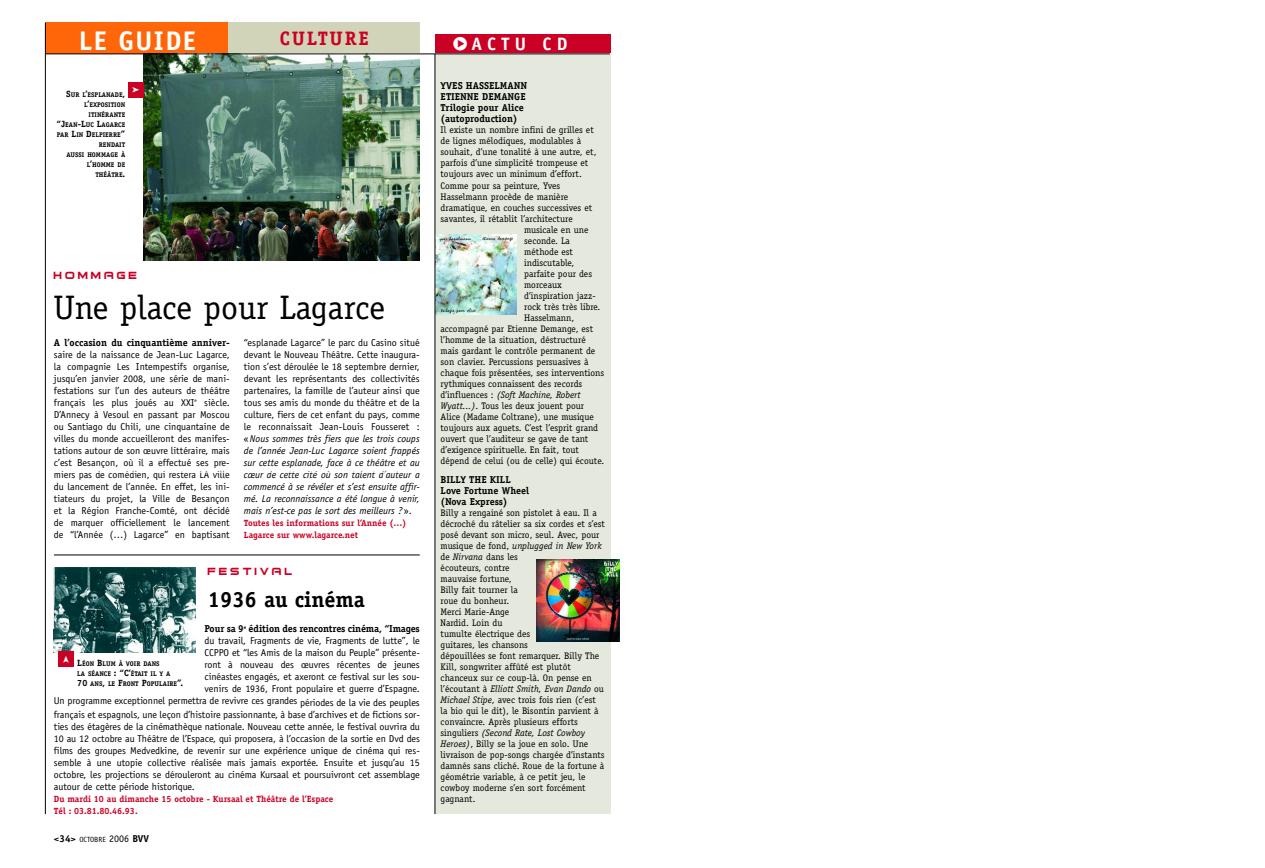
<style>
.page{position:relative;width:1265px;height:868px;background:#fff}
.page>*{position:absolute;margin:0;border:0;box-sizing:border-box;transform-origin:0 0}
.t1{font:34px "Officina Serif";color:#000}
.t2{font:700 27px "Officina Sans";letter-spacing:.055em;color:#fff}
.t3{font:700 22px "Officina Serif";color:#000}
.t4{font:700 19.5px "Officina Serif";letter-spacing:.09em;color:#ca0125}
.t5{font:700 18px "Officina Sans";letter-spacing:.295em;color:#fff}
.t6{font:14px "Bitsumishi";letter-spacing:.22em;color:#ca0125}
.t7{font:10px/12px "Officina Sans";letter-spacing:-.005em;color:#000;text-align:justify}
.t8{font:700 10px/11px "Officina Serif";color:#000}
.t9{font:700 10px "Officina Sans";color:#000}
.t10{font:9.5px/11px "Officina Serif";color:#000}
.t11{font:italic 9.5px "Officina Serif";color:#000}
.t12{font:700 9px/12px "Officina Serif";color:#ca0125}
.t13{font:700 6.8px/10px "Officina Serif";color:#000;text-align:right}
.s1{font-size:9px}
.s2{font-style:italic}
.s3{font-weight:400;font-size:7.5px}
.s4{font-weight:400}
.s5{font-family:"Combi Numerals Solid";font-weight:400}
.s6{font-style:normal}
</style>
<div class="page">
<div style="left:45px;top:23px;width:184px;height:31px;background:#ff6609"></div>
<div style="left:228px;top:23px;width:191px;height:31px;background:#d1d4b9"></div>
<hr style="left:54px;top:554px;width:366px;height:1px;background:#000">
<div style="left:435px;top:34px;width:175px;height:20px;background:#ca0125"></div>
<div style="left:435px;top:54px;width:176px;height:760px;background:#e5e9dd"></div>
<img style="left:436px;top:235px;width:80px;height:80px">
<img style="left:536px;top:559px;width:84px;height:82px">
<img style="left:144px;top:55px;width:276px;height:206px">
<img style="left:54px;top:567px;width:142px;height:85px">
<hr style="left:435px;top:54px;width:1px;height:760px;background:#000">
<div style="left:128px;top:82px;width:16px;height:15px;background:#ca0125"></div>
<hr style="left:46px;top:54px;width:563px;height:1px;background:#000">
<hr style="left:45px;top:23px;width:1px;height:791px;background:#000">
<div style="left:59px;top:651px;width:15px;height:15px;background:#ca0125"></div>
<h2 class="t2" style="left:76px;top:31px;width:124px">30 JOURS</h2>
<h2 class="t2" style="left:79px;top:31px;width:119px">LE GUIDE</h2>
<h3 class="t4" style="left:280px;top:31px;width:90px">CULTURE</h3>
<p class="t13" style="left:57px;top:90px;width:70px"><span class="s1">S</span>UR L<span class="s1">’</span>ESPLANADE<span class="s1">,<br></span>L<span class="s1">’</span>EXPOSITION<br>ITINÉRANTE <span class="s1">“J</span>EAN<span class="s1">-L</span>UC <span class="s1">L</span>AGARCE<br>PAR <span class="s1">L</span>IN <span class="s1">D</span>ELPIERRE<span class="s1">”<br></span>RENDAIT<br>AUSSI HOMMAGE À<br>L<span class="s1">’</span>HOMME DE<br>THÉÂTRE<span class="s1">.</span></p>
<h3 class="t6" style="left:54px;top:269px;width:85px">HOMMAGE</h3>
<h1 class="t1" style="left:54px;top:287px;width:333px">Une place pour Lagarce</h1>
<p class="t8" style="left:54px;top:338px;width:177px">A l’occasion du cinquantième anniver-</p>
<p class="t7" style="left:54px;top:349px;width:177px">saire de la naissance de Jean-Luc Lagarce, la compagnie Les Intempestifs organise, jusqu’en janvier 2008, une série de mani&shy;festations sur l’un des auteurs de théâtre français les plus joués au XXI<sup>e</sup> siècle.<br>D’Annecy à Vesoul en passant par Moscou ou Santiago du Chili, une cinquantaine de villes du monde accueilleront des manifes&shy;tations autour de son œuvre littéraire, mais c’est Besançon, où il a effectué ses pre&shy;miers pas de comédien, qui restera LA ville du lancement de l’année. En effet, les ini&shy;tiateurs du projet, la Ville de Besançon et la Région Franche-Comté, ont décidé de marquer officiellement le lancement de “l’Année (…) Lagarce” en baptisant</p>
<p class="t7" style="left:244px;top:337px;width:177px">“esplanade Lagarce” le parc du Casino situé devant le Nouveau Théâtre. Cette inaugura&shy;tion s’est déroulée le 18 septembre dernier, devant les représentants des collectivités partenaires, la famille de l’auteur ainsi que tous ses amis du monde du théâtre et de la culture, fiers de cet enfant du pays, comme le reconnaissait Jean-Louis Fousseret : «<span class="s2">Nous sommes très fiers que les trois coups de l’année Jean-Luc Lagarce soient frappés sur cette esplanade, face à ce théâtre et au cœur de cette cité où son talent d’auteur a commencé à se révéler et s’est ensuite affir&shy;mé. La reconnaissance a été longue à venir, mais n’est-ce pas le sort des meilleurs ?</span>».</p>
<p class="t12" style="left:244px;top:518px;width:164px">Toutes les informations sur l’Année (…)<br>Lagarce sur www.lagarce.net</p>
<h3 class="t6" style="left:208px;top:565px;width:86px">FESTIVAL</h3>
<h3 class="t3" style="left:208px;top:590px;width:158px">1936 au cinéma</h3>
<p class="t8" style="left:204px;top:624px;width:217px">Pour sa 9<sup>e</sup> édition des rencontres cinéma, “Images</p>
<p class="t7" style="left:54px;top:635px;width:367px;text-align:right">du travail, Fragments de vie, Fragments de lutte”, le<br>CCPPO et “les Amis de la maison du Peuple” présente-<br>ront à nouveau des œuvres récentes de jeunes<br>cinéastes engagés, et axeront ce festival sur les sou-<br>venirs de 1936, Front populaire et guerre d’Espagne.<br>Un programme exceptionnel permettra de revivre ces grandes périodes de la vie des peuples</p>
<p class="t7" style="left:54px;top:709px;width:367px">français et espagnols, une leçon d’histoire passionnante, à base d’archives et de fictions sor&shy;ties des étagères de la cinémathèque nationale. Nouveau cette année, le festival ouvrira du 10 au 12 octobre au Théâtre de l’Espace, qui proposera, à l’occasion de la sortie en Dvd des films des groupes Medvedkine, de revenir sur une expérience unique de cinéma qui res&shy;semble à une utopie collective réalisée mais jamais exportée. Ensuite et jusqu’au 15 octobre, les projections se dérouleront au cinéma Kursaal et poursuivront cet assemblage autour de cette période historique.</p>
<p class="t12" style="left:54px;top:793px;width:281px">Du mardi 10 au dimanche 15 octobre - Kursaal et Théâtre de l’Espace<br>Tél : 03.81.80.46.93.</p>
<p class="t13" style="left:77px;top:659px;width:107px;text-align:left"><span class="s1">L</span>ÉON <span class="s1">B</span>LUM À VOIR DANS<br>LA SÉANCE <span class="s1">: “C’</span>ÉTAIT IL Y A<br><span class="s1">70</span> ANS<span class="s1">,</span> LE <span class="s1">F</span>RONT <span class="s1">P</span>OPULAIRE<span class="s1">”.</span></p>
<p class="t9" style="left:54px;top:835px;width:97px">&lt;34&gt; <span class="s3">OCTOBRE</span> <span class="s4">2006</span> BVV</p>
<h3 class="t5" style="left:453px;top:37px;width:116px"><span class="s5">&gt;</span>ACTU CD</h3>
<p class="t8" style="left:440px;top:81px;width:88px">YVES HASSELMANN<br>ETIENNE DEMANGE<br>Trilogie pour Alice (autoproduction)</p>
<p class="t10" style="left:440px;top:125px;width:155px">Il existe un nombre infini de grilles et</p>
<p class="t10" style="left:440px;top:136px;width:142px">de lignes mélodiques, modulables à</p>
<p class="t10" style="left:440px;top:147px;width:157px">souhait, d’une tonalité à une autre, et,</p>
<p class="t10" style="left:440px;top:158px;width:149px">parfois d’une simplicité trompeuse et</p>
<p class="t10" style="left:440px;top:169px;width:143px">toujours avec un minimum d’effort.</p>
<p class="t10" style="left:440px;top:180px;width:121px">Comme pour sa peinture, Yves</p>
<p class="t10" style="left:440px;top:191px;width:129px">Hasselmann procède de manière</p>
<p class="t10" style="left:440px;top:202px;width:153px">dramatique, en couches successives et</p>
<p class="t10" style="left:440px;top:213px;width:134px">savantes, il rétablit l’architecture</p>
<p class="t10" style="left:524px;top:224px;width:66px">musicale en une</p>
<p class="t10" style="left:524px;top:235px;width:47px">seconde. La</p>
<p class="t10" style="left:524px;top:246px;width:50px">méthode est</p>
<p class="t10" style="left:524px;top:257px;width:52px">indiscutable,</p>
<p class="t10" style="left:524px;top:268px;width:69px">parfaite pour des</p>
<p class="t10" style="left:524px;top:279px;width:39px">morceaux</p>
<p class="t10" style="left:524px;top:290px;width:73px">d’inspiration jazz-</p>
<p class="t10" style="left:524px;top:301px;width:78px">rock très très libre.</p>
<p class="t10" style="left:524px;top:312px;width:51px">Hasselmann,</p>
<p class="t10" style="left:440px;top:323px;width:154px">accompagné par Etienne Demange, est</p>
<p class="t10" style="left:440px;top:334px;width:147px">l’homme de la situation, déstructuré</p>
<p class="t10" style="left:440px;top:345px;width:156px">mais gardant le contrôle permanent de</p>
<p class="t10" style="left:440px;top:356px;width:149px">son clavier. Percussions persuasives à</p>
<p class="t10" style="left:440px;top:367px;width:165px">chaque fois présentées, ses interventions</p>
<p class="t10" style="left:440px;top:378px;width:143px">rythmiques connaissent des records</p>
<p class="t11" style="left:440px;top:389px;width:142px"><span class="s6">d’influences :</span> (Soft Machine, Robert</p>
<p class="t10" style="left:440px;top:400px;width:145px"><span class="s2">Wyatt...)</span>. Tous les deux jouent pour</p>
<p class="t10" style="left:440px;top:411px;width:155px">Alice (Madame Coltrane), une musique</p>
<p class="t10" style="left:440px;top:422px;width:159px">toujours aux aguets. C’est l’esprit grand</p>
<p class="t10" style="left:440px;top:433px;width:149px">ouvert que l’auditeur se gave de tant</p>
<p class="t10" style="left:440px;top:444px;width:140px">d’exigence spirituelle. En fait, tout</p>
<p class="t10" style="left:440px;top:455px;width:165px">dépend de celui (ou de celle) qui écoute.</p>
<p class="t8" style="left:440px;top:475px;width:90px">BILLY THE KILL<br>Love Fortune Wheel (Nova Express)</p>
<p class="t10" style="left:440px;top:507px;width:166px">Billy a rengainé son pistolet à eau. Il a décroché du râtelier sa six cordes et s’est posé devant son micro, seul. Avec, pour musique de fond, <span class="s2">unplugged in New York </span>de <span class="s2">Nirvana</span> dans les<br>écouteurs, contre<br>mauvaise fortune,<br>Billy fait tourner la<br>roue du bonheur.<br>Merci Marie-Ange<br>Nardid. Loin du<br>tumulte électrique des<br>guitares, les chansons<br>dépouillées se font remarquer. Billy The<br>Kill, songwriter affûté est plutôt chanceux sur ce coup-là. On pense en l’écoutant à <span class="s2">Elliott Smith, Evan Dando</span> ou<br><span class="s2">Michael Stipe</span>, avec trois fois rien (c’est la bio qui le dit), le Bisontin parvient à convaincre. Après plusieurs efforts singuliers <span class="s2">(Second Rate, Lost Cowboy<br>Heroes)</span>, Billy se la joue en solo. Une livraison de pop-songs chargée d’instants damnés sans cliché. Roue de la fortune à géométrie variable, à ce petit jeu, le cowboy moderne s’en sort forcément gagnant.</p>
</div>
